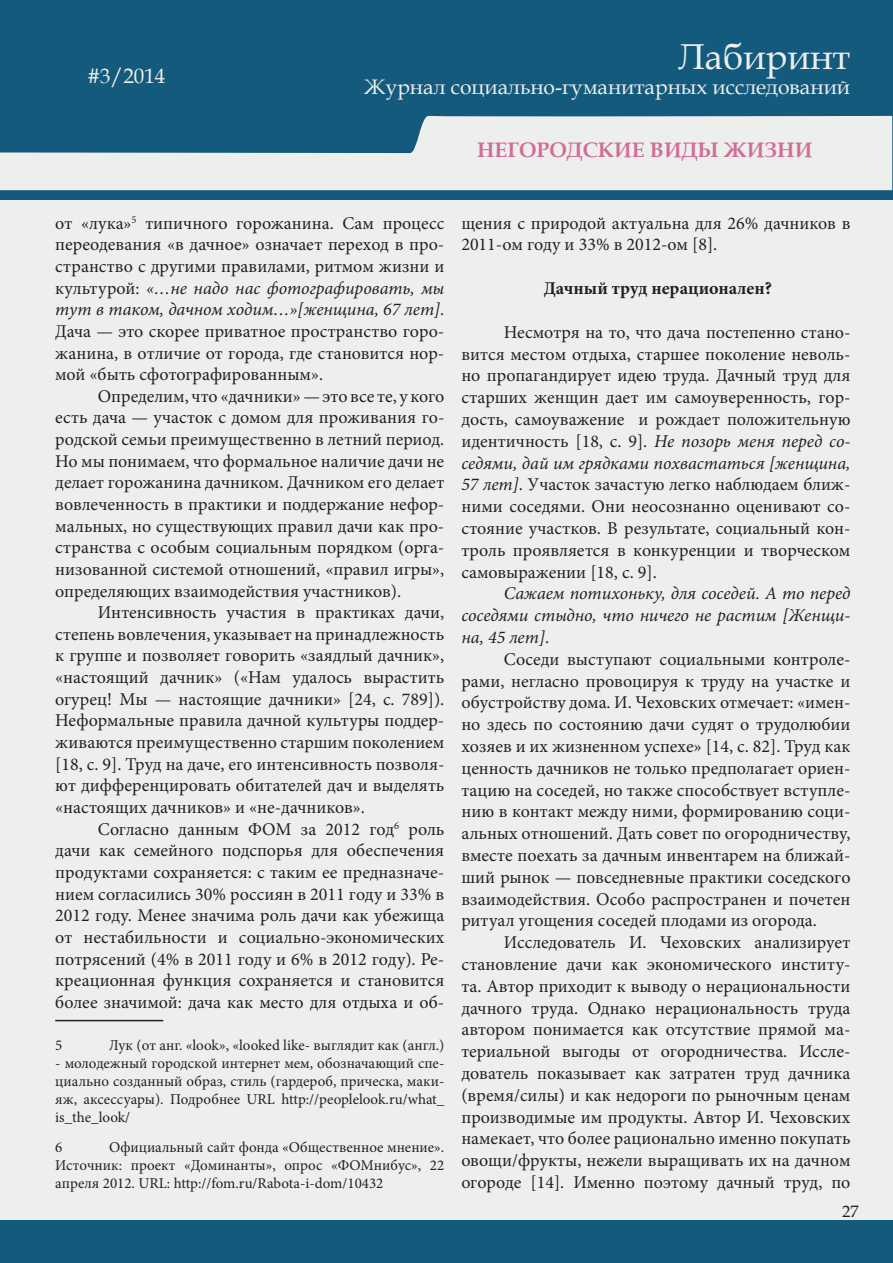
<style>
.page{position:relative;width:893px;height:1263px;background:#fff}
.page>*{position:absolute;margin:0;border:0;box-sizing:border-box;transform-origin:0 0}
.t1{font:36px "Book Antiqua";color:#edefed}
.t2{font:21px "Book Antiqua";color:#edefed}
.t3{font:700 21px "Book Antiqua";color:#d26b97}
.t4{font:18px/21.8px "Minion Pro";color:#231f20;text-align:justify}
.t5{font:italic 18px/21.8px "Minion Pro";color:#231f20;text-align:justify}
.t6{font:700 18px "Minion Pro";color:#231f20}
.t7{font:16.5px "Book Antiqua";color:#231f20}
.t8{font:15px/18px "Minion Pro";color:#231f20;text-align:justify}
.s1{font-style:italic}
.s2{font-style:normal}
</style>
<div class="page">
<div style="left:0;top:1px;width:892px;height:1261px;background:#145a7d"></div>
<hr style="left:0;top:200px;width:1px;height:1020px;background:#edefed">
<div style="left:1px;top:200px;width:891px;height:1020px;background:#edefed"></div>
<svg style="left:0;top:115px;width:892px;height:75px;fill:#edefed"></svg>
<hr style="left:55px;top:1020px;width:108px;height:1px;background:#231f20">
<p class="t2" style="left:87px;top:61px;width:79px">#3/2014</p>
<p class="t2" style="left:100px;top:61px;width:12px">1</p>
<h1 class="t1" style="left:678px;top:31px;width:173px">Лабиринт</h1>
<p class="t2" style="left:364px;top:72px;width:487px">Журнал социально-гуманитарных исследований</p>
<p class="t3" style="left:477px;top:135px;width:337px">НЕГОРОДСКИЕ ВИДЫ ЖИЗНИ</p>
<p class="t4" style="left:55px;top:212px;width:391px">от «лука»<sup>5</sup> типичного горожанина. Сам процесс переодевания «в дачное» означает переход в про&shy;странство с другими правилами, ритмом жизни и культурой: <span class="s1">«…не надо нас фотографировать, мы тут в таком, дачном ходим…»[женщина, 67 лет]</span>.<br>Дача — это скорее приватное пространство горо&shy;жанина, в отличие от города, где становится нор&shy;мой «быть сфотографированным».</p>
<p class="t4" style="left:55px;top:385px;width:391px;text-indent:43px">Определим, что «дачники» — это все те, у кого есть дача — участок с домом для проживания го&shy;родской семьи преимущественно в летний период.<br>Но мы понимаем, что формальное наличие дачи не делает горожанина дачником. Дачником его делает вовлеченность в практики и поддержание нефор&shy;мальных, но существующих правил дачи как про&shy;странства с особым социальным порядком (орга&shy;низованной системой отношений, «правил игры», определяющих взаимодействия участников).</p>
<p class="t4" style="left:55px;top:602px;width:391px;text-indent:43px">Интенсивность участия в практиках дачи, степень вовлечения, указывает на принадлежность к группе и позволяет говорить «заядлый дачник», «настоящий дачник» («Нам удалось вырастить огурец! Мы — настоящие дачники» [24, с. 789]).<br>Неформальные правила дачной культуры поддер&shy;живаются преимущественно старшим поколением [18, с. 9]. Труд на даче, его интенсивность позволя&shy;ют дифференцировать обитателей дач и выделять «настоящих дачников» и «не-дачников».</p>
<p class="t4" style="left:55px;top:818px;width:391px;text-indent:43px">Согласно данным ФОМ за 2012 год<sup>6</sup> роль дачи как семейного подспорья для обеспечения продуктами сохраняется: с таким ее предназначе&shy;нием согласились 30% россиян в 2011 году и 33% в 2012 году. Менее значима роль дачи как убежища от нестабильности и социально-экономических потрясений (4% в 2011 году и 6% в 2012 году). Ре&shy;креационная функция сохраняется и становится более значимой: дача как место для отдыха и об-</p>
<p class="t8" style="left:55px;top:1037px;width:9px">5</p>
<p class="t8" style="left:109px;top:1037px;width:337px">Лук (от анг. «look», «looked like- выглядит как (англ.)</p>
<p class="t8" style="left:55px;top:1055px;width:391px">- молодежный городской интернет мем, обозначающий спе&shy;циально созданный образ, стиль (гардероб, прическа, маки&shy;яж, аксессуары). Подробнее URL http://peoplelook.ru/what_ is_the_look/</p>
<p class="t8" style="left:55px;top:1138px;width:9px">6</p>
<p class="t8" style="left:55px;top:1138px;width:391px;text-indent:54px">Официальный сайт фонда «Общественное мнение».<br>Источник: проект «Доминанты», опрос «ФОМнибус», 22 апреля 2012. URL: http://fom.ru/Rabota-i-dom/10432</p>
<p class="t4" style="left:461px;top:212px;width:391px">щения с природой актуальна для 26% дачников в<br>2011-ом году и 33% в 2012-ом [8].</p>
<p class="t6" style="left:544px;top:276px;width:230px">Дачный труд нерационален?</p>
<p class="t4" style="left:461px;top:321px;width:391px;text-indent:43px">Несмотря на то, что дача постепенно стано&shy;вится местом отдыха, старшее поколение неволь&shy;но пропагандирует идею труда. Дачный труд для старших женщин дает им самоуверенность, гор&shy;дость, самоуважение и рождает положительную идентичность [18, с. 9]. <span class="s1">Не позорь меня перед со&shy;седями, дай им грядками похвастаться [женщина, 57 лет]</span>. Участок зачастую легко наблюдаем ближ&shy;ними соседями. Они неосознанно оценивают со&shy;стояние участков. В результате, социальный кон&shy;троль проявляется в конкуренции и творческом самовыражении [18, с. 9].</p>
<p class="t5" style="left:461px;top:583px;width:391px;text-indent:43px">Сажаем потихоньку, для соседей. А то перед соседями стыдно, что ничего не растим [Женщи&shy;на, 45 лет]<span class="s2">.</span></p>
<p class="t4" style="left:461px;top:648px;width:391px;text-indent:43px">Соседи выступают социальными контроле&shy;рами, негласно провоцируя к труду на участке и обустройству дома. И. Чеховских отмечает: «имен&shy;но здесь по состоянию дачи судят о трудолюбии хозяев и их жизненном успехе» [14, с. 82]. Труд как ценность дачников не только предполагает ориен&shy;тацию на соседей, но также способствует вступле&shy;нию в контакт между ними, формированию соци&shy;альных отношений. Дать совет по огородничеству, вместе поехать за дачным инвентарем на ближай&shy;ший рынок — повседневные практики соседского взаимодействия. Особо распространен и почетен ритуал угощения соседей плодами из огорода.</p>
<p class="t4" style="left:461px;top:931px;width:391px;text-indent:43px">Исследователь И. Чеховских анализирует становление дачи как экономического институ&shy;та. Автор приходит к выводу о нерациональности дачного труда. Однако нерациональность труда автором понимается как отсутствие прямой ма&shy;териальной выгоды от огородничества. Иссле&shy;дователь показывает как затратен труд дачника (время/силы) и как недороги по рыночным ценам производимые им продукты. Автор И. Чеховских намекает, что более рационально именно покупать овощи/фрукты, нежели выращивать их на дачном огороде [14]. Именно поэтому дачный труд, по</p>
<p class="t7" style="left:842px;top:1200px;width:18px">27</p>
</div>
